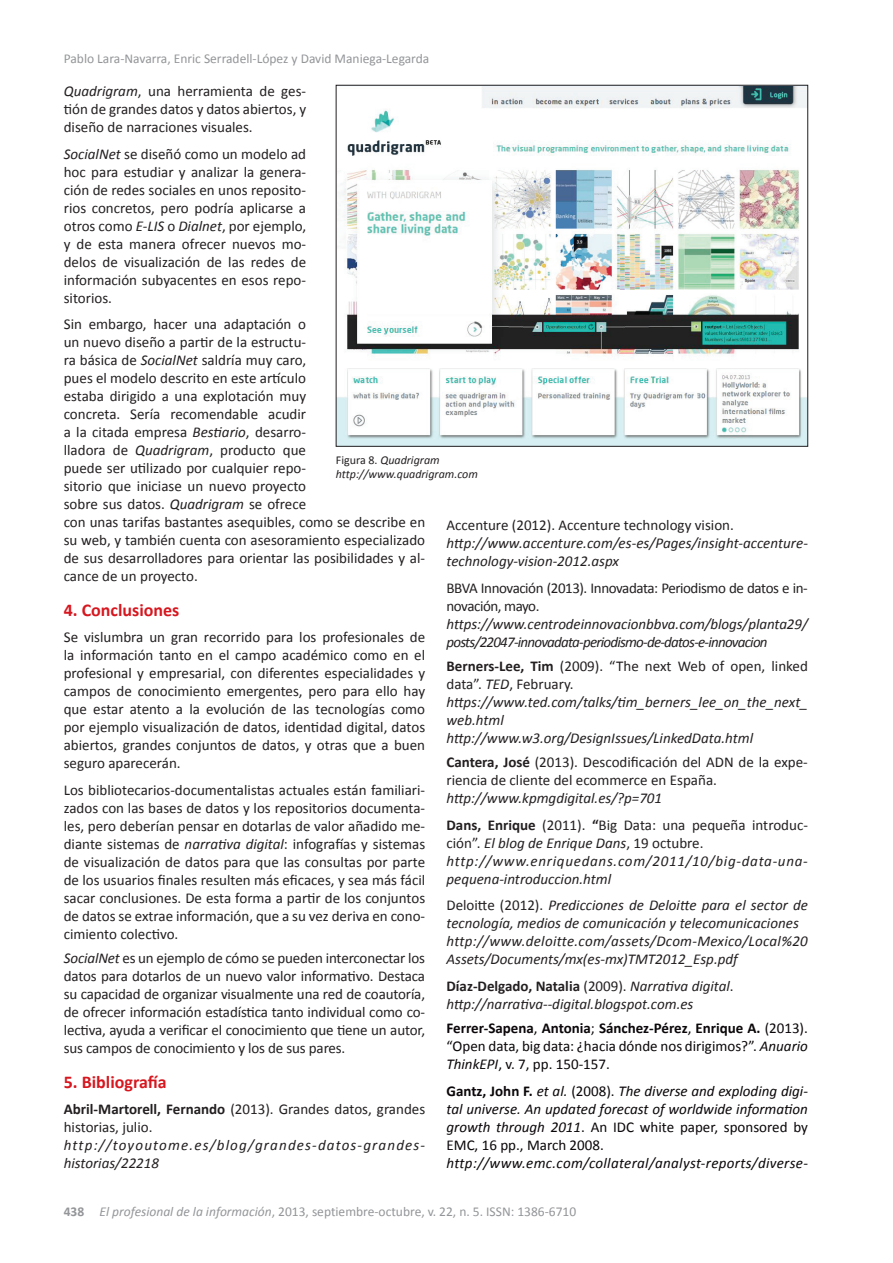
<style>
.page{position:relative;width:893px;height:1263px;background:#fff}
.page>*{position:absolute;margin:0;border:0;box-sizing:border-box;transform-origin:0 0}
.t1{font:700 18px "Calibri";color:#d7171f}
.t2{font:15px/18px "Calibri";color:#231f20;text-align:justify}
.t3{font:italic 15px/18px "Calibri";color:#231f20}
.t4{font:italic 15px/18px "Calibri";color:#0a0609;text-align:justify}
.t5{font:15px/18px "Calibri";color:#0a0609;text-align:justify}
.t6{font:italic 15px/18px "Calibri";letter-spacing:-.035em;color:#231f20}
.t7{font:15px/18px "Calibri";letter-spacing:-.03em;color:#231f20}
.t8{font:italic 15px/18px "Calibri";letter-spacing:.08em;color:#231f20}
.t9{font:italic 15px "Calibri";letter-spacing:.02em;color:#0a0609}
.t10{font:13.5px "Calibri";color:#939598}
.t11{font:italic 12px/14.4px "Calibri";color:#231f20}
.s1{font-style:italic}
.s2{font-weight:700}
.s3{font-style:normal}
.s4{font-weight:700;font-style:normal}
</style>
<div class="page">
<img style="left:338px;top:87px;width:468px;height:357px">
<p class="t10" style="left:64px;top:50px;width:367px">Pablo Lara-Navarra, Enric Serradell-López y David Maniega-Legarda</p>
<p class="t2" style="left:64px;top:82px;width:244px"><span class="s1">Quadrigram</span>, una herramienta de ges&shy;tión de grandes datos y datos abiertos, y diseño de narraciones visuales.</p>
<p class="t2" style="left:64px;top:145px;width:244px"><span class="s1">SocialNet</span> se diseñó como un modelo ad hoc para estudiar y analizar la genera&shy;ción de redes sociales en unos reposito&shy;rios concretos, pero podría aplicarse a otros como <span class="s1">E-LIS</span> o <span class="s1">Dialnet</span>, por ejemplo, y de esta manera ofrecer nuevos mo&shy;delos de visualización de las redes de información subyacentes en esos repo&shy;sitorios.</p>
<p class="t2" style="left:64px;top:315px;width:363px;text-align:left">Sin embargo, hacer una adaptación o<br>un nuevo diseño a partir de la estructu-<br>ra básica de <span class="s1">SocialNet</span> saldría muy caro,<br>pues el modelo descrito en este artículo<br>estaba dirigido a una explotación muy<br>concreta. Sería recomendable acudir<br>a la citada empresa <span class="s1">Bestiario</span>, desarro-<br>lladora de <span class="s1">Quadrigram</span>, producto que<br>puede ser utilizado por cualquier repo-<br>sitorio que iniciase un nuevo proyecto<br>sobre sus datos. <span class="s1">Quadrigram</span> se ofrece<br>con unas tarifas bastantes asequibles, como se describe en su web, y también cuenta con asesoramiento especializado de sus desarrolladores para orientar las posibilidades y al&shy;cance de un proyecto.</p>
<p class="t1" style="left:64px;top:598px;width:117px">4. Conclusiones</p>
<p class="t2" style="left:64px;top:628px;width:363px">Se vislumbra un gran recorrido para los profesionales de la información tanto en el campo académico como en el profesional y empresarial, con diferentes especialidades y campos de conocimiento emergentes, pero para ello hay que estar atento a la evolución de las tecnologías como por ejemplo visualización de datos, identidad digital, datos abiertos, grandes conjuntos de datos, y otras que a buen seguro aparecerán.</p>
<p class="t2" style="left:64px;top:781px;width:363px">Los bibliotecarios-documentalistas actuales están familiari&shy;zados con las bases de datos y los repositorios documenta&shy;les, pero deberían pensar en dotarlas de valor añadido me&shy;diante sistemas de <span class="s1">narrativa digital</span>: infografías y sistemas de visualización de datos para que las consultas por parte de los usuarios finales resulten más eficaces, y sea más fácil sacar conclusiones. De esta forma a partir de los conjuntos de datos se extrae información, que a su vez deriva en cono&shy;cimiento colectivo.</p>
<p class="t2" style="left:64px;top:949px;width:363px"><span class="s1">SocialNet</span> es un ejemplo de cómo se pueden interconectar los datos para dotarlos de un nuevo valor informativo. Destaca su capacidad de organizar visualmente una red de coautoría, de ofrecer información estadística tanto individual como co&shy;lectiva, ayuda a verificar el conocimiento que tiene un autor, sus campos de conocimiento y los de sus pares.</p>
<p class="t1" style="left:64px;top:1070px;width:104px">5. Bibliografía</p>
<p class="t2" style="left:64px;top:1100px;width:363px"><span class="s2">Abril-Martorell, Fernando</span> (2013). Grandes datos, grandes historias, julio.</p>
<p class="t8" style="left:64px;top:1135px;width:363px">http://toyoutome.es/blog/grandes-datos-grandes&shy;historias/22218</p>
<p class="t11" style="left:336px;top:452px;width:143px"><span class="s3">Figura 8.</span> Quadrigram http://www.quadrigram.com</p>
<p class="t2" style="left:446px;top:516px;width:289px">Accenture (2012). Accenture technology vision.</p>
<p class="t3" style="left:446px;top:533px;width:363px">http://www.accenture.com/es-es/Pages/insight-accenture&shy;technology-vision-2012.aspx</p>
<p class="t7" style="left:446px;top:579px;width:363px">BBVA Innovación (2013). Innovadata: Periodismo de datos e in&shy;novación, mayo.</p>
<p class="t6" style="left:446px;top:614px;width:363px">https://www.centrodeinnovacionbbva.com/blogs/planta29/ posts/22047-innovadata-periodismo-de-datos-e-innovacion</p>
<p class="t3" style="left:446px;top:656px;width:363px"><span class="s4">Berners-Lee, Tim</span> <span class="s3">(2009). “The next Web of open, linked data”.</span> TED<span class="s3">, February. </span>https://www.ted.com/talks/tim_berners_lee_on_the_next_ web.html http://www.w3.org/DesignIssues/LinkedData.html</p>
<p class="t2" style="left:446px;top:753px;width:363px"><span class="s2">Cantera, José</span> (2013). Descodificación del ADN de la expe&shy;riencia de cliente del ecommerce en España.</p>
<p class="t2" style="left:446px;top:785px;width:363px;line-height:26.5px"><span class="s1">http://www.kpmgdigital.es/?p=701<br></span><span class="s2">Dans, Enrique</span> (2011). <span class="s2">“</span>Big Data: una pequeña introduc-</p>
<p class="t3" style="left:446px;top:833px;width:363px"><span class="s3">ción”.</span> El blog de Enrique Dans<span class="s3">, 19 octubre. </span>http://www.enriquedans.com/2011/10/big-data-una&shy;pequena-introduccion.html</p>
<p class="t3" style="left:446px;top:896px;width:363px"><span class="s3">Deloitte (2012).</span> Predicciones de Deloitte para el sector de tecnología, medios de comunicación y telecomunicaciones http://www.deloitte.com/assets/Dcom-Mexico/Local%20<br>Assets/Documents/mx(es-mx)TMT2012_Esp.pdf</p>
<p class="t3" style="left:446px;top:976px;width:289px"><span class="s4">Díaz-Delgado, Natalia</span> <span class="s3">(2009).</span> Narrativa digital<span class="s3">. </span>http://narrativa--digital.blogspot.com.es</p>
<p class="t5" style="left:446px;top:1019px;width:363px"><span class="s2">Ferrer-Sapena</span>, <span class="s2">Antonia</span>; <span class="s2">Sánchez-Pérez</span>, <span class="s2">Enrique A.</span> (2013). “Open data, big data: ¿hacia dónde nos dirigimos?”. <span class="s1">Anuario ThinkEPI</span>, v. 7, pp. 150-157.</p>
<p class="t4" style="left:446px;top:1081px;width:363px"><span class="s4">Gantz, John F.</span> et al. <span class="s3">(2008).</span> The diverse and exploding digi&shy;tal universe. An updated forecast of worldwide information growth through 2011<span class="s3">. An IDC white paper, sponsored by EMC, 16 pp., March 2008.</span></p>
<p class="t9" style="left:446px;top:1152px;width:363px">http://www.emc.com/collateral/analyst-reports/diverse-</p>
<p class="t10" style="left:64px;top:1203px;width:514px"><span class="s2">438</span> <span class="s1">El profesional de la información</span>, 2013, septiembre-octubre, v. 22, n. 5. ISSN: 1386-6710</p>
</div>
